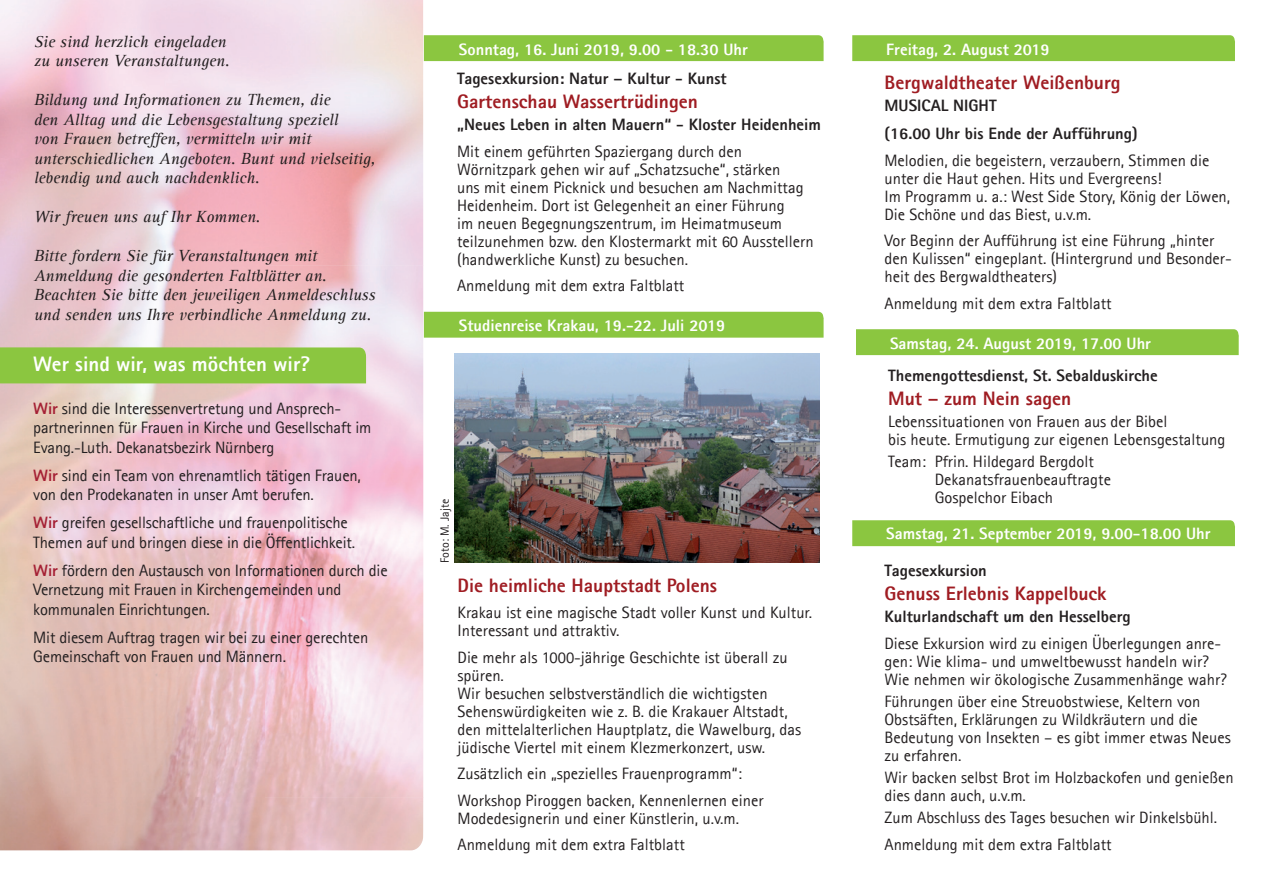
<style>
.page{position:relative;width:1263px;height:893px;background:#fff}
.page>*{position:absolute;margin:0;border:0;box-sizing:border-box;transform-origin:0 0}
.t1{font:800 21px "Agfa Rotis Sans Serif";color:#fff}
.t2{font:800 19.5px "Agfa Rotis Sans Serif";color:#9f1c22}
.t3{font:16.5px/18px "Agfa Rotis Sans Serif";color:#231f20}
.t4{font:italic 16.5px/19.5px "Agfa Rotis Serif";color:#231f20}
.t5{font:800 16.5px/28px "Agfa Rotis Sans Serif";color:#231f20}
.t6{font:800 16.5px "Agfa Rotis Sans Serif";color:#fff}
.t7{font:12px "Agfa Rotis Sans Serif";color:#231f20}
.s1{font-weight:800;color:#a52135}
</style>
<div class="page">
<div style="left:852px;top:35px;width:383px;height:26px;background:#8bc640"></div>
<div style="left:424px;top:35px;width:400px;height:26px;background:#8bc640"></div>
<div style="left:424px;top:312px;width:400px;height:26px;background:#8bc640"></div>
<div style="left:852px;top:520px;width:383px;height:26px;background:#8bc640"></div>
<img style="left:0;top:0;width:423px;height:850px">
<div style="left:0;top:347px;width:367px;height:36px;background:#8bc640"></div>
<img style="left:454px;top:354px;width:366px;height:208px">
<div style="left:856px;top:329px;width:383px;height:26px;background:#8bc640"></div>
<p class="t4" style="left:34px;top:32px;width:197px">Sie sind herzlich eingeladen zu unseren Veranstaltungen.</p>
<p class="t4" style="left:34px;top:90px;width:343px">Bildung und Informationen zu Themen, die<br>den Alltag und die Lebensgestaltung speziell<br>von Frauen betreffen, vermitteln wir mit unterschiedlichen Angeboten. Bunt und vielseitig, lebendig und auch nachdenklich.</p>
<p class="t4" style="left:34px;top:207px;width:228px">Wir freuen uns auf Ihr Kommen.</p>
<p class="t4" style="left:34px;top:246px;width:343px">Bitte fordern Sie für Veranstaltungen mit Anmeldung die gesonderten Faltblätter an.<br>Beachten Sie bitte den jeweiligen Anmeldeschluss und senden uns Ihre verbindliche Anmeldung zu.</p>
<p class="t1" style="left:33px;top:351px;width:278px">Wer sind wir, was möchten wir?</p>
<p class="t3" style="left:33px;top:398px;width:340px;line-height:19.5px"><span class="s1">Wir</span> sind die Interessenvertretung und Ansprech&shy;partnerinnen für Frauen in Kirche und Gesellschaft im<br>Evang.-Luth. Dekanatsbezirk Nürnberg</p>
<p class="t3" style="left:33px;top:465px;width:329px;line-height:19.5px"><span class="s1">Wir</span> sind ein Team von ehrenamtlich tätigen Frauen, von den Prodekanaten in unser Amt berufen.</p>
<p class="t3" style="left:33px;top:513px;width:323px;line-height:19.5px"><span class="s1">Wir</span> greifen gesellschaftliche und frauenpolitische<br>Themen auf und bringen diese in die Öffentlichkeit.</p>
<p class="t3" style="left:33px;top:560px;width:356px;line-height:19.5px"><span class="s1">Wir</span> fördern den Austausch von Informationen durch die<br>Vernetzung mit Frauen in Kirchengemeinden und kommunalen Einrichtungen.</p>
<p class="t3" style="left:33px;top:627px;width:336px;line-height:19.5px">Mit diesem Auftrag tragen wir bei zu einer gerechten<br>Gemeinschaft von Frauen und Männern.</p>
<p class="t6" style="left:459px;top:38px;width:290px">Sonntag, 16. Juni 2019, 9.00 - 18.30 Uhr</p>
<p class="t6" style="left:886px;top:38px;width:165px">Freitag, 2. August 2019</p>
<p class="t5" style="left:457px;top:64px;width:271px">Tagesexkursion: Natur – Kultur - Kunst</p>
<p class="t2" style="left:457px;top:89px;width:242px">Gartenschau Wassertrüdingen</p>
<p class="t5" style="left:457px;top:110px;width:365px">„Neues Leben in alten Mauern“ - Kloster Heidenheim</p>
<p class="t3" style="left:457px;top:142px;width:358px">Mit einem geführten Spaziergang durch den Wörnitzpark gehen wir auf „Schatzsuche“, stärken<br>uns mit einem Picknick und besuchen am Nachmittag Heidenheim. Dort ist Gelegenheit an einer Führung<br>im neuen Begegnungszentrum, im Heimatmuseum teilzunehmen bzw. den Klostermarkt mit 60 Ausstellern (handwerkliche Kunst) zu besuchen.</p>
<p class="t3" style="left:457px;top:276px;width:229px">Anmeldung mit dem extra Faltblatt</p>
<p class="t6" style="left:459px;top:315px;width:268px">Studienreise Krakau, 19.-22. Juli 2019</p>
<p class="t7" style="left:438px;top:563px;width:65px;rotate:-90deg">Foto: M. Jajte</p>
<p class="t2" style="left:457px;top:573px;width:261px">Die heimliche Hauptstadt Polens</p>
<p class="t3" style="left:457px;top:604px;width:356px">Krakau ist eine magische Stadt voller Kunst und Kultur.<br>Interessant und attraktiv.</p>
<p class="t3" style="left:457px;top:648px;width:345px">Die mehr als 1000-jährige Geschichte ist überall zu spüren.<br>Wir besuchen selbstverständlich die wichtigsten Sehenswürdigkeiten wie z. B. die Krakauer Altstadt, den mittelalterlichen Hauptplatz, die Wawelburg, das jüdische Viertel mit einem Klezmerkonzert, usw.</p>
<p class="t3" style="left:457px;top:760px;width:308px;line-height:26.5px">Zusätzlich ein „spezielles Frauenprogramm“:<br>Workshop Piroggen backen, Kennenlernen einer</p>
<p class="t3" style="left:457px;top:805px;width:283px;line-height:26.5px">Modedesignerin und einer Künstlerin, u.v.m.<br>Anmeldung mit dem extra Faltblatt</p>
<p class="t2" style="left:884px;top:70px;width:238px">Bergwaldtheater Weißenburg</p>
<p class="t5" style="left:884px;top:91px;width:255px">MUSICAL NIGHT<br>(16.00 Uhr bis Ende der Aufführung)</p>
<p class="t3" style="left:884px;top:151px;width:347px">Melodien, die begeistern, verzaubern, Stimmen die unter die Haut gehen. Hits und Evergreens!<br>Im Programm u. a.: West Side Story, König der Löwen, Die Schöne und das Biest, u.v.m.</p>
<p class="t3" style="left:884px;top:231px;width:349px">Vor Beginn der Aufführung ist eine Führung „hinter den Kulissen“ eingeplant. (Hintergrund und Besonder&shy;heit des Bergwaldtheaters)</p>
<p class="t3" style="left:884px;top:294px;width:229px">Anmeldung mit dem extra Faltblatt</p>
<p class="t6" style="left:890px;top:332px;width:263px">Samstag, 24. August 2019, 17.00 Uhr</p>
<p class="t5" style="left:888px;top:361px;width:271px">Themengottesdienst, St. Sebalduskirche</p>
<p class="t2" style="left:888px;top:386px;width:185px">Mut – zum Nein sagen</p>
<p class="t3" style="left:888px;top:412px;width:339px">Lebenssituationen von Frauen aus der Bibel<br>bis heute. Ermutigung zur eigenen Lebensgestaltung</p>
<p class="t3" style="left:935px;top:452px;width:178px;text-indent:-47px">Team: Pfrin. Hildegard Bergdolt<br>Dekanatsfrauenbeauftragte<br>Gospelchor Eibach</p>
<p class="t6" style="left:886px;top:522px;width:326px">Samstag, 21. September 2019, 9.00-18.00 Uhr</p>
<p class="t5" style="left:884px;top:556px;width:104px">Tagesexkursion</p>
<p class="t2" style="left:884px;top:581px;width:224px">Genuss Erlebnis Kappelbuck</p>
<p class="t5" style="left:884px;top:602px;width:248px">Kulturlandschaft um den Hesselberg</p>
<p class="t3" style="left:884px;top:634px;width:344px">Diese Exkursion wird zu einigen Überlegungen anre&shy;gen: Wie klima- und umweltbewusst handeln wir?<br>Wie nehmen wir ökologische Zusammenhänge wahr?</p>
<p class="t3" style="left:884px;top:692px;width:348px">Führungen über eine Streuobstwiese, Keltern von Obstsäften, Erklärungen zu Wildkräutern und die Bedeutung von Insekten – es gibt immer etwas Neues zu erfahren.</p>
<p class="t3" style="left:884px;top:768px;width:351px">Wir backen selbst Brot im Holzbackofen und genießen dies dann auch, u.v.m.</p>
<p class="t3" style="left:884px;top:804px;width:334px;line-height:26.5px">Zum Abschluss des Tages besuchen wir Dinkelsbühl.<br>Anmeldung mit dem extra Faltblatt</p>
</div>
